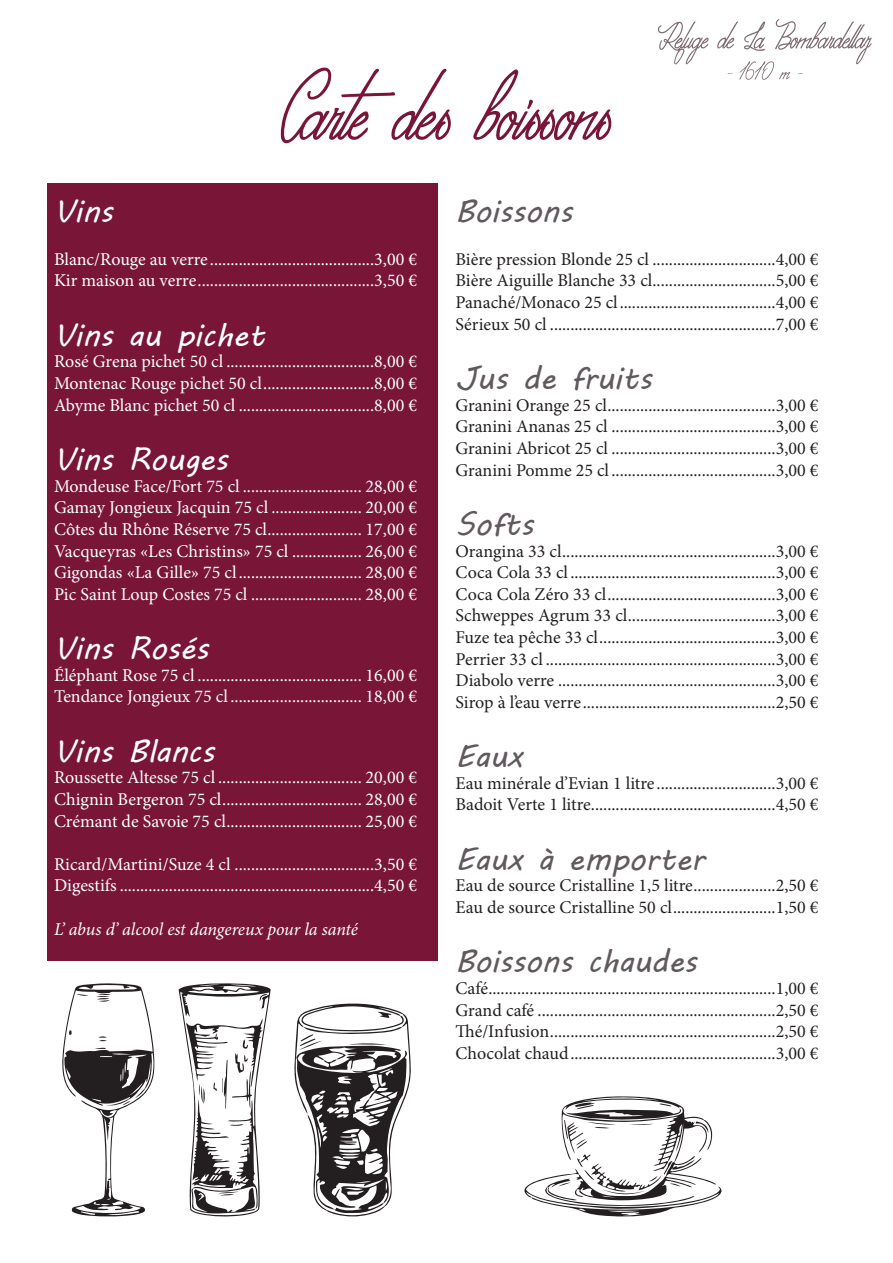
<style>
.page{position:relative;width:893px;height:1263px;background:#fff}
.page>*{position:absolute;margin:0;border:0;box-sizing:border-box;transform-origin:0 0}
.t1{font:135px "Adventures on the Mountains";color:#791536}
.t2{font:31.5px "MV Boli";color:#60595e}
.t3{font:31.5px "MV Boli";color:#fff}
.t4{font:18px/21.6px "Minion Pro";color:#231f20;text-align:justify}
.t5{font:18px/21.6px "Minion Pro";color:#fff}
.t6{font:italic 18px "Minion Pro";letter-spacing:-.01em;color:#fff}
</style>
<div class="page">
<div style="left:47px;top:184px;width:390px;height:777px;background:#791536"></div>
<svg style="left:658px;top:21px;width:51px;height:43px"></svg>
<svg style="left:717px;top:19px;width:155px;height:61px"></svg>
<svg style="left:62px;top:983px;width:93px;height:234px"></svg>
<svg style="left:179px;top:983px;width:92px;height:234px"></svg>
<svg style="left:294px;top:1003px;width:117px;height:214px"></svg>
<svg style="left:524px;top:1096px;width:198px;height:121px"></svg>
<h1 class="t1" style="left:280px;top:45px;width:334px">Carte des boissons</h1>
<h2 class="t3" style="left:54px;top:189px;width:60px">Vins</h2>
<p class="t5" style="left:54px;top:248px;width:365px">Blanc/Rouge au verre ........................................3,00 €<br>Kir maison au verre...........................................3,50 €</p>
<h2 class="t3" style="left:54px;top:314px;width:213px">Vins au pichet</h2>
<p class="t5" style="left:54px;top:351px;width:365px;text-align:justify">Rosé Grena pichet 50 cl ....................................8,00 € Montenac Rouge pichet 50 cl...........................8,00 € Abyme Blanc pichet 50 cl .................................8,00 €</p>
<h2 class="t3" style="left:54px;top:438px;width:175px">Vins Rouges</h2>
<p class="t5" style="left:54px;top:475px;width:365px;text-align:justify">Mondeuse Face/Fort 75 cl ............................. 28,00 € Gamay Jongieux Jacquin 75 cl ...................... 20,00 € Côtes du Rhône Réserve 75 cl....................... 17,00 € Vacqueyras «Les Christins» 75 cl ................. 26,00 € Gigondas «La Gille» 75 cl.............................. 28,00 € Pic Saint Loup Costes 75 cl ........................... 28,00 €</p>
<h2 class="t3" style="left:54px;top:627px;width:156px">Vins Rosés</h2>
<p class="t5" style="left:54px;top:664px;width:365px">Éléphant Rose 75 cl ........................................ 16,00 €<br>Tendance Jongieux 75 cl ................................ 18,00 €</p>
<h2 class="t3" style="left:54px;top:729px;width:162px">Vins Blancs</h2>
<p class="t5" style="left:54px;top:767px;width:365px;text-align:justify">Roussette Altesse 75 cl ................................... 20,00 € Chignin Bergeron 75 cl.................................. 28,00 € Crémant de Savoie 75 cl................................. 25,00 €</p>
<p class="t5" style="left:54px;top:853px;width:365px">Ricard/Martini/Suze 4 cl ..................................3,50 €<br>Digestifs ..............................................................4,50 €</p>
<p class="t6" style="left:54px;top:916px;width:306px">L’ abus d’ alcool est dangereux pour la santé</p>
<h2 class="t2" style="left:455px;top:189px;width:118px">Boissons</h2>
<p class="t4" style="left:455px;top:248px;width:365px">Bière pression Blonde 25 cl ..............................4,00 € Bière Aiguille Blanche 33 cl..............................5,00 € Panaché/Monaco 25 cl......................................4,00 € Sérieux 50 cl .......................................................7,00 €</p>
<h2 class="t2" style="left:455px;top:357px;width:198px">Jus de fruits</h2>
<p class="t4" style="left:455px;top:394px;width:365px">Granini Orange 25 cl.........................................3,00 € Granini Ananas 25 cl ........................................3,00 € Granini Abricot 25 cl ........................................3,00 € Granini Pomme 25 cl ........................................3,00 €</p>
<h2 class="t2" style="left:455px;top:503px;width:80px">Softs</h2>
<p class="t4" style="left:455px;top:540px;width:365px">Orangina 33 cl....................................................3,00 € Coca Cola 33 cl ..................................................3,00 € Coca Cola Zéro 33 cl.........................................3,00 € Schweppes Agrum 33 cl....................................3,00 € Fuze tea pêche 33 cl...........................................3,00 € Perrier 33 cl ........................................................3,00 € Diabolo verre .....................................................3,00 € Sirop à l’eau verre...............................................2,50 €</p>
<h2 class="t2" style="left:455px;top:735px;width:69px">Eaux</h2>
<p class="t4" style="left:455px;top:772px;width:365px">Eau minérale d’Evian 1 litre.............................3,00 €<br>Badoit Verte 1 litre.............................................4,50 €</p>
<h2 class="t2" style="left:455px;top:837px;width:251px">Eaux à emporter</h2>
<p class="t4" style="left:455px;top:875px;width:365px">Eau de source Cristalline 1,5 litre....................2,50 €<br>Eau de source Cristalline 50 cl.........................1,50 €</p>
<h2 class="t2" style="left:455px;top:940px;width:243px">Boissons chaudes</h2>
<p class="t4" style="left:455px;top:977px;width:365px">Café......................................................................1,00 € Grand café ..........................................................2,50 € Thé/Infusion.......................................................2,50 € Chocolat chaud..................................................3,00 €</p>
</div>
